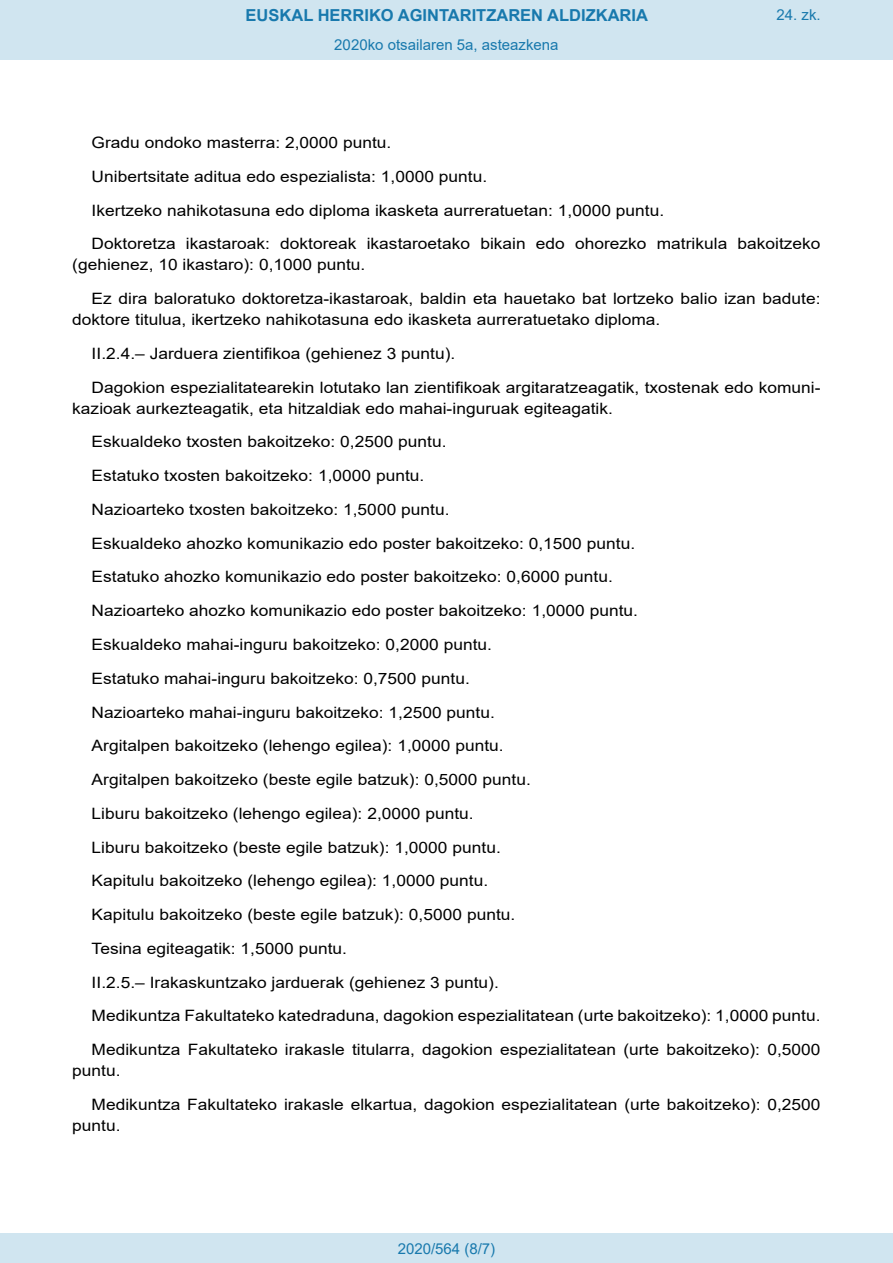
<style>
.page{position:relative;width:893px;height:1263px;background:#fff}
.page>*{position:absolute;margin:0;border:0;box-sizing:border-box;transform-origin:0 0}
.t1{font:700 16.5px "Arial";color:#1879ad}
.BOPVDetalle{font:15.6px/21px "Arial";color:#000;scale:1.11 1}
.Paginacion_Centro{font:15px "Arial";color:#1879ad}
</style>
<div class="page">
<div style="left:0;top:0;width:893px;height:60px;background:#d0e5f0"></div>
<div style="left:0;top:1233px;width:893px;height:30px;background:#d0e5f0"></div>
<p class="t1" style="left:246px;top:3px;width:404px">EUSKAL HERRIKO AGINTARITZAREN ALDIZKARIA</p>
<p class="Paginacion_Centro" style="left:334px;top:35px;width:226px">2020ko otsailaren 5a, asteazkena</p>
<p class="Paginacion_Centro" style="left:776px;top:5px;width:46px">24. zk.</p>
<p class="BOPVDetalle" style="left:92px;top:132px;width:272px">Gradu ondoko masterra: 2,0000 puntu.</p>
<p class="BOPVDetalle" style="left:92px;top:166px;width:358px">Unibertsitate aditua edo espezialista: 1,0000 puntu.</p>
<p class="BOPVDetalle" style="left:92px;top:200px;width:517px">Ikertzeko nahikotasuna edo diploma ikasketa aurreratuetan: 1,0000 puntu.</p>
<p class="BOPVDetalle" style="left:72px;top:233px;width:676px;text-indent:19px">Doktoretza ikastaroak: doktoreak ikastaroetako bikain edo ohorezko matrikula bakoitzeko (gehienez, 10 ikastaro): 0,1000 puntu.</p>
<p class="BOPVDetalle" style="left:72px;top:288px;width:676px;text-indent:19px">Ez dira baloratuko doktoretza-ikastaroak, baldin eta hauetako bat lortzeko balio izan badute: doktore titulua, ikertzeko nahikotasuna edo ikasketa aurreratuetako diploma.</p>
<p class="BOPVDetalle" style="left:92px;top:343px;width:329px">II.2.4.– Jarduera zientifikoa (gehienez 3 puntu).</p>
<p class="BOPVDetalle" style="left:72px;top:377px;width:676px;text-indent:19px">Dagokion espezialitatearekin lotutako lan zientifikoak argitaratzeagatik, txostenak edo komuni&shy;kazioak aurkezteagatik, eta hitzaldiak edo mahai-inguruak egiteagatik.</p>
<p class="BOPVDetalle" style="left:92px;top:431px;width:321px">Eskualdeko txosten bakoitzeko: 0,2500 puntu.</p>
<p class="BOPVDetalle" style="left:92px;top:465px;width:301px">Estatuko txosten bakoitzeko: 1,0000 puntu.</p>
<p class="BOPVDetalle" style="left:92px;top:499px;width:324px">Nazioarteko txosten bakoitzeko: 1,5000 puntu.</p>
<p class="BOPVDetalle" style="left:92px;top:533px;width:491px">Eskualdeko ahozko komunikazio edo poster bakoitzeko: 0,1500 puntu.</p>
<p class="BOPVDetalle" style="left:92px;top:566px;width:471px">Estatuko ahozko komunikazio edo poster bakoitzeko: 0,6000 puntu.</p>
<p class="BOPVDetalle" style="left:92px;top:600px;width:494px">Nazioarteko ahozko komunikazio edo poster bakoitzeko: 1,0000 puntu.</p>
<p class="BOPVDetalle" style="left:92px;top:634px;width:362px">Eskualdeko mahai-inguru bakoitzeko: 0,2000 puntu.</p>
<p class="BOPVDetalle" style="left:92px;top:668px;width:342px">Estatuko mahai-inguru bakoitzeko: 0,7500 puntu.</p>
<p class="BOPVDetalle" style="left:92px;top:701px;width:365px">Nazioarteko mahai-inguru bakoitzeko: 1,2500 puntu.</p>
<p class="BOPVDetalle" style="left:92px;top:735px;width:373px">Argitalpen bakoitzeko (lehengo egilea): 1,0000 puntu.</p>
<p class="BOPVDetalle" style="left:92px;top:769px;width:397px">Argitalpen bakoitzeko (beste egile batzuk): 0,5000 puntu.</p>
<p class="BOPVDetalle" style="left:92px;top:803px;width:346px">Liburu bakoitzeko (lehengo egilea): 2,0000 puntu.</p>
<p class="BOPVDetalle" style="left:92px;top:836px;width:370px">Liburu bakoitzeko (beste egile batzuk): 1,0000 puntu.</p>
<p class="BOPVDetalle" style="left:92px;top:870px;width:359px">Kapitulu bakoitzeko (lehengo egilea): 1,0000 puntu.</p>
<p class="BOPVDetalle" style="left:92px;top:904px;width:383px">Kapitulu bakoitzeko (beste egile batzuk): 0,5000 puntu.</p>
<p class="BOPVDetalle" style="left:92px;top:938px;width:232px">Tesina egiteagatik: 1,5000 puntu.</p>
<p class="BOPVDetalle" style="left:92px;top:971px;width:368px">II.2.5.– Irakaskuntzako jarduerak (gehienez 3 puntu).</p>
<p class="BOPVDetalle" style="left:92px;top:1005px;width:658px">Medikuntza Fakultateko katedraduna, dagokion espezialitatean (urte bakoitzeko): 1,0000 puntu.</p>
<p class="BOPVDetalle" style="left:72px;top:1039px;width:676px;text-indent:19px">Medikuntza Fakultateko irakasle titularra, dagokion espezialitatean (urte bakoitzeko): 0,5000 puntu.</p>
<p class="BOPVDetalle" style="left:72px;top:1094px;width:676px;text-indent:19px">Medikuntza Fakultateko irakasle elkartua, dagokion espezialitatean (urte bakoitzeko): 0,2500 puntu.</p>
<p class="Paginacion_Centro" style="left:398px;top:1238px;width:99px">2020/564 (8/7)</p>
</div>
